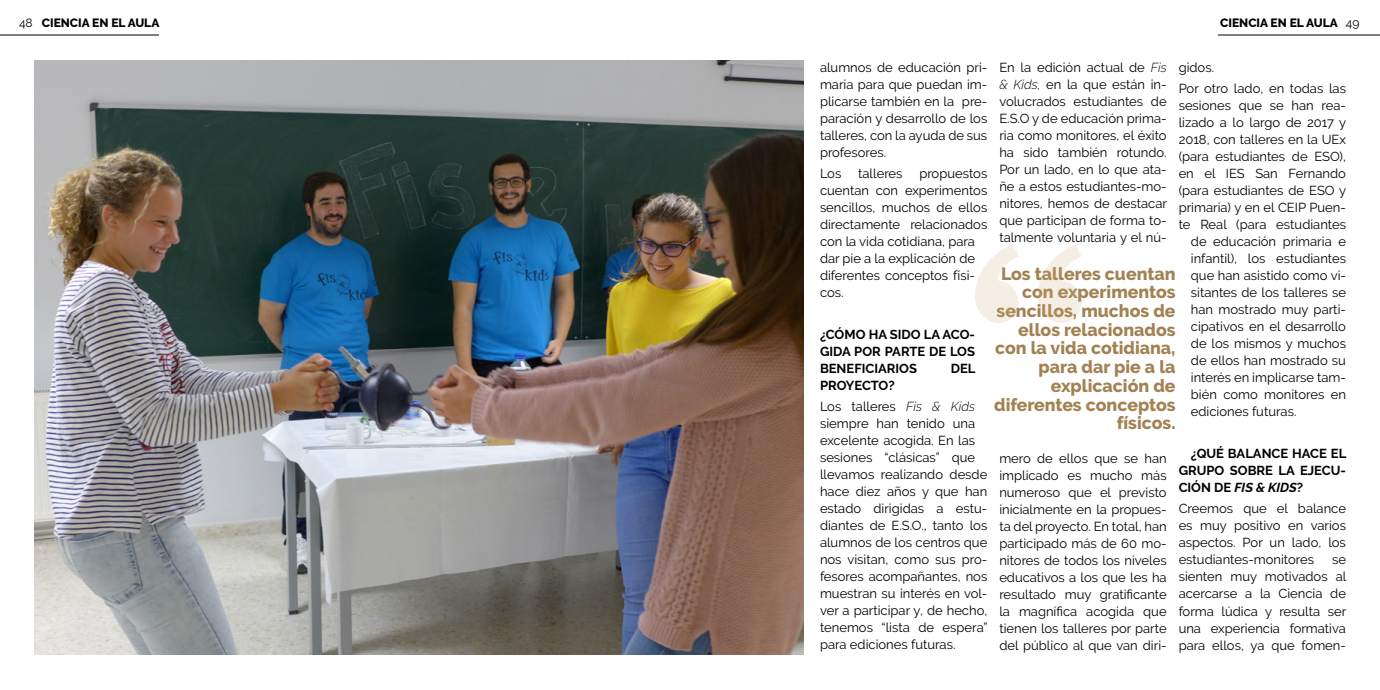
<style>
.page{position:relative;width:1380px;height:690px;background:#fff}
.page>*{position:absolute;margin:0;border:0;box-sizing:border-box;transform-origin:0 0}
.t1{font:800 17.6px/18.7px "Raleway";color:#a28253;text-align:right}
.t2{font:13px/17px "Raleway";color:#000;text-align:justify}
.t3{font:700 13px/17px "Raleway";color:#000;text-align:justify}
.t4{font:800 12px "Raleway";color:#000}
.s1{font-weight:400}
.s2{font-weight:300;font-style:italic}
.s3{font-style:italic}
.s4{font-weight:700}
</style>
<div class="page">
<hr style="left:0;top:34px;width:159px;height:2px;background:#000">
<hr style="left:1218px;top:34px;width:162px;height:2px;background:#000">
<img style="left:34px;top:60px;width:770px;height:595px">
<svg style="left:975px;top:244px;width:106px;height:79px"></svg>
<p class="t4" style="left:19px;top:16px;width:142px"><span class="s1">48</span> CIENCIA EN EL AULA</p>
<p class="t4" style="left:1220px;top:16px;width:141px">CIENCIA EN EL AULA <span class="s1">49</span></p>
<p class="t2" style="left:820px;top:59px;width:169px">alumnos de educación pri&shy;maria para que puedan im&shy;plicarse también en la pre&shy;paración y desarrollo de los talleres, con la ayuda de sus profesores.</p>
<p class="t2" style="left:820px;top:165px;width:23px">Los</p>
<p class="t2" style="left:858px;top:165px;width:46px">talleres</p>
<p class="t2" style="left:999px;top:59px;width:169px">En la edición actual de <span class="s2">Fis &amp; Kids,</span> en la que están in&shy;volucrados estudiantes de E.S.O y de educación prima&shy;ria como monitores, el éxito ha sido también rotundo.<br>Por un lado, en lo que ata&shy;ñe a estos estudiantes-mo&shy;nitores, hemos de destacar que participan de forma to&shy;talmente voluntaria y el nú-</p>
<p class="t2" style="left:1179px;top:57px;width:169px;line-height:21px">gidos.<br>Por otro lado, en todas las</p>
<p class="t2" style="left:1179px;top:97px;width:169px">sesiones que se han rea-</p>
<p class="t2" style="left:1179px;top:114px;width:169px">lizado a lo largo de 2017 y</p>
<p class="t2" style="left:1179px;top:131px;width:169px">2018, con talleres en la UEx</p>
<p class="t2" style="left:1179px;top:148px;width:169px">(para estudiantes de ESO),</p>
<p class="t2" style="left:1179px;top:165px;width:169px">en el IES San Fernando</p>
<p class="t2" style="left:1179px;top:182px;width:169px">(para estudiantes de ESO y</p>
<p class="t2" style="left:1179px;top:199px;width:169px">primaria) y en el CEIP Puen-</p>
<p class="t2" style="left:1179px;top:216px;width:169px">te Real (para estudiantes</p>
<p class="t2" style="left:1191px;top:233px;width:157px">de educación primaria e</p>
<p class="t2" style="left:1191px;top:250px;width:157px">infantil), los estudiantes</p>
<p class="t2" style="left:1191px;top:267px;width:157px">que han asistido como vi-</p>
<p class="t2" style="left:1191px;top:284px;width:157px">sitantes de los talleres se</p>
<p class="t2" style="left:1191px;top:301px;width:157px">han mostrado muy parti-</p>
<p class="t2" style="left:1191px;top:318px;width:157px">cipativos en el desarrollo</p>
<p class="t2" style="left:1191px;top:335px;width:157px">de los mismos y muchos</p>
<p class="t2" style="left:1191px;top:352px;width:157px">de ellos han mostrado su</p>
<p class="t2" style="left:1191px;top:369px;width:157px">interés en implicarse tam-</p>
<p class="t2" style="left:1191px;top:386px;width:157px">bién como monitores en</p>
<p class="t2" style="left:1191px;top:403px;width:107px">ediciones futuras.</p>
<p class="t3" style="left:1179px;top:445px;width:169px;text-align:left;text-indent:12px">¿QUÉ BALANCE HACE EL<br>GRUPO SOBRE LA EJECU-<br>CIÓN DE <span class="s3">Fis &amp; Kids</span>?</p>
<p class="t2" style="left:1179px;top:500px;width:169px">Creemos que el balance es muy positivo en varios aspectos. Por un lado, los estudiantes-monitores</p>
<p class="t2" style="left:820px;top:165px;width:169px;text-align:left;text-indent:99px">propuestos cuentan con experimentos sencillos, muchos de ellos directamente relacionados con la vida cotidiana, para dar pie a la explicación de diferentes conceptos físi&shy;cos.</p>
<p class="t3" style="left:820px;top:326px;width:157px">¿CÓMO HA SIDO LA ACO-GIDA POR PARTE DE LOS BENEFICIARIOS</p>
<h1 class="t1" style="left:994px;top:264px;width:183px">Los talleres cuentan con experimentos sencillos, muchos de ellos relacionados con la vida cotidiana, para dar pie a la explicación de diferentes conceptos físicos.</h1>
<p class="t3" style="left:951px;top:360px;width:18px">DEL</p>
<p class="t2" style="left:820px;top:375px;width:157px;line-height:21px"><span class="s4">PROYECTO?<br></span>Los talleres <span class="s2">Fis &amp; Kids</span></p>
<p class="t2" style="left:820px;top:415px;width:169px;text-align:left">siempre han tenido una excelente acogida. En las sesiones “clásicas” que llevamos realizando desde hace diez años y que han estado dirigidas a estu&shy;diantes de E.S.O., tanto los alumnos de los centros que nos visitan, como sus pro&shy;fesores acompañantes, nos muestran su interés en vol&shy;ver a participar y, de hecho, tenemos “lista de espera” para ediciones futuras.</p>
<p class="t2" style="left:999px;top:450px;width:169px">mero de ellos que se han implicado es mucho más numeroso que el previsto inicialmente en la propues&shy;ta del proyecto. En total, han participado más de 60 mo&shy;nitores de todos los niveles educativos a los que les ha resultado muy gratificante la magnífica acogida que tienen los talleres por parte del público al que van diri-</p>
<p class="t2" style="left:1179px;top:551px;width:169px;text-indent:153px">se sienten muy motivados al acercarse a la Ciencia de forma lúdica y resulta ser una experiencia formativa para ellos, ya que fomen-</p>
</div>
